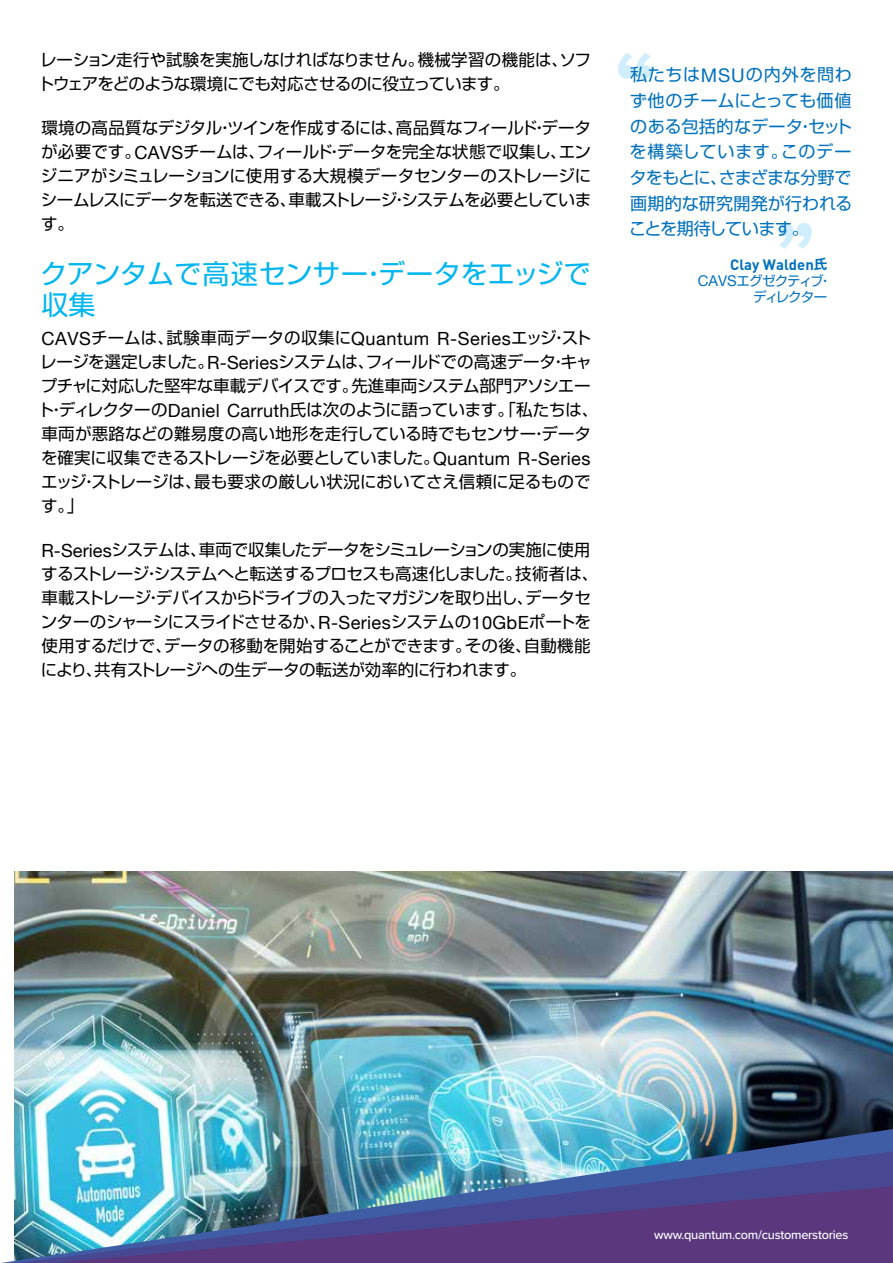
<style>
.page{position:relative;width:893px;height:1263px;background:#fff}
.page>*{position:absolute;margin:0;border:0;box-sizing:border-box;transform-origin:0 0}
.t1{font:700 90.15px "Proxima Nova";color:#cfedfc}
.t2{font:27px/31.5px "Shin Go Pro";letter-spacing:.005em;color:#00b6f1}
.t3{font:17.1px/25.7px "Shin Go Pro";letter-spacing:-.005em;color:#0071bc;text-align:justify}
.t4{font:16.5px/24px "Shin Go Pro";letter-spacing:-.02em;color:#000}
.t5{font:700 14.85px "DIN Pro";color:#0071bc}
.t6{font:13.5px/16.5px "Shin Go Pro";letter-spacing:-.075em;color:#0071bc}
.t7{font:500 12.75px "Proxima Nova";letter-spacing:-.02em;color:#fff}
.s1{font-family:"Helvetica Neue";font-size:18.15px}
.s2{font-family:"Helvetica Neue";font-size:18.9px}
.s3{font-family:"Axis Std";font-size:13.5px}
.s4{font-family:"Helvetica Neue";font-size:14.85px}
</style>
<div class="page">
<img style="left:14px;top:871px;width:879px;height:258px">
<img style="left:1px;top:1129px;width:892px;height:134px">
<img style="left:16px;top:1151px;width:877px;height:112px">
<img style="left:53px;top:1186px;width:840px;height:77px">
<p class="t4" style="left:38px;top:46px;width:555px">レーション走行や試験を実施しなければなりません。機械学習の機能は、ソフトウェアをどのような環境にでも対応させるのに役立っています。</p>
<p class="t4" style="left:41px;top:114px;width:552px;text-align:justify">環境の高品質なデジタル・ツインを作成するには、高品質なフィールド・データが必要です。<span class="s1">CAVS</span>チームは、フィールド・データを完全な状態で収集し、エンジニアがシミュレーションに使用する大規模データセンターのストレージにシームレスにデータを転送できる、車載ストレージ・システムを必要としています。</p>
<h2 class="t2" style="left:40px;top:254px;width:552px">クアンタムで高速センサー・データをエッジで収集</h2>
<p class="t4" style="left:38px;top:324px;width:562px"><span class="s1">CAVS</span>チームは、試験車両データの収集に<span class="s1">Quantum R-Series</span>エッジ・ストレージを選定しました。<span class="s1">R-Series</span>システムは、フィールドでの高速データ・キャプチャに対応した堅牢な車載デバイスです。先進車両システム部門アソシエート・ディレクターの<span class="s1">Daniel Carruth</span>氏は次のように語っています。「私たちは、車両が悪路などの難易度の高い地形を走行している時でもセンサー・データを確実に収集できるストレージを必要としていました。<span class="s1">Quantum R-Series</span>エッジ・ストレージは、最も要求の厳しい状況においてさえ信頼に足るものです。」</p>
<p class="t4" style="left:41px;top:536px;width:559px"><span class="s1">R-Series</span>システムは、車両で収集したデータをシミュレーションの実施に使用するストレージ・システムへと転送するプロセスも高速化しました。技術者は、車載ストレージ・デバイスからドライブの入ったマガジンを取り出し、データセンターのシャーシにスライドさせるか、<span class="s1">R-Series</span>システムの<span class="s1">10GbE</span>ポートを使用するだけで、データの移動を開始することができます。その後、自動機能により、共有ストレージへの生データの転送が効率的に行われます。</p>
<h1 class="t1" style="left:614px;top:17px;width:43px">“</h1>
<p class="t3" style="left:629px;top:60px;width:225px">私たちは<span class="s2">MSU</span>の内外を問わず他のチームにとっても価値のある包括的なデータ・セットを構築しています。このデータをもとに、さまざまな分野で画期的な研究開発が行われることを期待しています。</p>
<p class="t5" style="left:730px;top:252px;width:99px">Clay Walden<span class="s3">氏</span></p>
<p class="t6" style="left:753px;top:271px;width:80px;text-indent:-56px"><span class="s4">CAVS</span>エグゼクティブ・ディレクター</p>
<h1 class="t1" style="left:774px;top:186px;width:43px">”</h1>
<p class="t7" style="left:654px;top:1225px;width:196px">www.quantum.com/customerstories</p>
</div>
